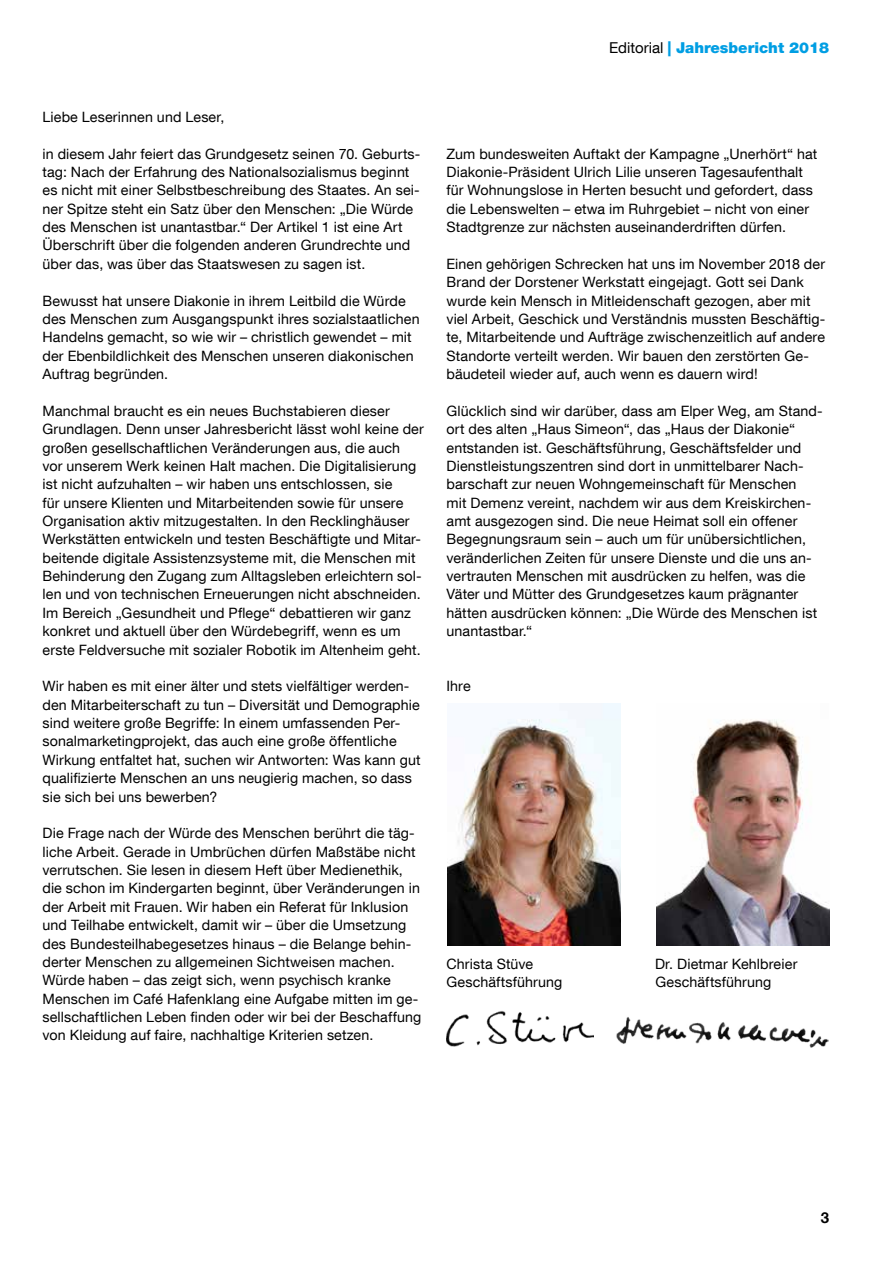
<style>
.page{position:relative;width:893px;height:1263px;background:#fff}
.page>*{position:absolute;margin:0;border:0;box-sizing:border-box;transform-origin:0 0}
.t1{font:900 15px "Helvetica Neue LT Com";color:#009ee3}
.t2{font:700 15px "Helvetica Neue LT Com";color:#000}
.t3{font:14.25px/18.3px "Helvetica Neue LT Com";letter-spacing:.01em;color:#000}
.s1{font-weight:400;color:#000}
</style>
<div class="page">
<img style="left:446px;top:1011px;width:148px;height:35px">
<img style="left:657px;top:719px;width:173px;height:226px">
<img style="left:447px;top:704px;width:174px;height:241px">
<img style="left:616px;top:1017px;width:212px;height:31px">
<p class="t3" style="left:43px;top:107px;width:183px">Liebe Leserinnen und Leser,</p>
<p class="t3" style="left:43px;top:144px;width:379px">in diesem Jahr feiert das Grundgesetz seinen 70. Geburts&shy;tag: Nach der Erfahrung des Nationalsozialismus beginnt es nicht mit einer Selbstbeschreibung des Staates. An sei&shy;ner Spitze steht ein Satz über den Menschen: „Die Würde des Menschen ist unantastbar.“ Der Artikel 1 ist eine Art Überschrift über die folgenden anderen Grundrechte und über das, was über das Staatswesen zu sagen ist.</p>
<p class="t3" style="left:43px;top:291px;width:379px">Bewusst hat unsere Diakonie in ihrem Leitbild die Würde des Menschen zum Ausgangspunkt ihres sozialstaatlichen Handelns gemacht, so wie wir – christlich gewendet – mit der Ebenbildlichkeit des Menschen unseren diakonischen Auftrag begründen.</p>
<p class="t3" style="left:43px;top:401px;width:383px">Manchmal braucht es ein neues Buchstabieren dieser Grundlagen. Denn unser Jahresbericht lässt wohl keine der großen gesellschaftlichen Veränderungen aus, die auch<br>vor unserem Werk keinen Halt machen. Die Digitalisierung ist nicht aufzuhalten – wir haben uns entschlossen, sie<br>für unsere Klienten und Mitarbeitenden sowie für unsere Organisation aktiv mitzugestalten. In den Recklinghäuser Werkstätten entwickeln und testen Beschäftigte und Mitar&shy;beitende digitale Assistenzsysteme mit, die Menschen mit Behinderung den Zugang zum Alltagsleben erleichtern sol&shy;len und von technischen Erneuerungen nicht abschneiden.<br>Im Bereich „Gesundheit und Pflege“ debattieren wir ganz konkret und aktuell über den Würdebegriff, wenn es um erste Feldversuche mit sozialer Robotik im Altenheim geht.</p>
<p class="t3" style="left:43px;top:677px;width:380px">Wir haben es mit einer älter und stets vielfältiger werden&shy;den Mitarbeiterschaft zu tun – Diversität und Demographie sind weitere große Begriffe: In einem umfassenden Per&shy;sonalmarketingprojekt, das auch eine große öffentliche Wirkung entfaltet hat, suchen wir Antworten: Was kann gut qualifizierte Menschen an uns neugierig machen, so dass sie sich bei uns bewerben?</p>
<p class="t3" style="left:43px;top:824px;width:380px">Die Frage nach der Würde des Menschen berührt die täg&shy;liche Arbeit. Gerade in Umbrüchen dürfen Maßstäbe nicht verrutschen. Sie lesen in diesem Heft über Medienethik, die schon im Kindergarten beginnt, über Veränderungen in der Arbeit mit Frauen. Wir haben ein Referat für Inklusion und Teilhabe entwickelt, damit wir – über die Umsetzung des Bundesteilhabegesetzes hinaus – die Belange behin&shy;derter Menschen zu allgemeinen Sichtweisen machen.<br>Würde haben – das zeigt sich, wenn psychisch kranke Menschen im Café Hafenklang eine Aufgabe mitten im ge&shy;sellschaftlichen Leben finden oder wir bei der Beschaffung von Kleidung auf faire, nachhaltige Kriterien setzen.</p>
<p class="t1" style="left:609px;top:39px;width:222px"><span class="s1">Editorial</span> | Jahresbericht 2018</p>
<p class="t3" style="left:446px;top:144px;width:372px">Zum bundesweiten Auftakt der Kampagne „Unerhört“ hat Diakonie-Präsident Ulrich Lilie unseren Tagesaufenthalt für Wohnungslose in Herten besucht und gefordert, dass die Lebenswelten – etwa im Ruhrgebiet – nicht von einer Stadtgrenze zur nächsten auseinanderdriften dürfen.</p>
<p class="t3" style="left:446px;top:254px;width:380px">Einen gehörigen Schrecken hat uns im November 2018 der Brand der Dorstener Werkstatt eingejagt. Gott sei Dank wurde kein Mensch in Mitleidenschaft gezogen, aber mit viel Arbeit, Geschick und Verständnis mussten Beschäftig&shy;te, Mitarbeitende und Aufträge zwischenzeitlich auf andere Standorte verteilt werden. Wir bauen den zerstörten Ge&shy;bäudeteil wieder auf, auch wenn es dauern wird!</p>
<p class="t3" style="left:446px;top:401px;width:378px">Glücklich sind wir darüber, dass am Elper Weg, am Stand&shy;ort des alten „Haus Simeon“, das „Haus der Diakonie“ entstanden ist. Geschäftsführung, Geschäftsfelder und Dienstleistungszentren sind dort in unmittelbarer Nach&shy;barschaft zur neuen Wohngemeinschaft für Menschen<br>mit Demenz vereint, nachdem wir aus dem Kreiskirchen&shy;amt ausgezogen sind. Die neue Heimat soll ein offener Begegnungsraum sein – auch um für unübersichtlichen, veränderlichen Zeiten für unsere Dienste und die uns an&shy;vertrauten Menschen mit ausdrücken zu helfen, was die Väter und Mütter des Grundgesetzes kaum prägnanter hätten ausdrücken können: „Die Würde des Menschen ist unantastbar.“</p>
<p class="t3" style="left:446px;top:677px;width:26px">Ihre</p>
<p class="t3" style="left:446px;top:954px;width:88px">Christa Stüve</p>
<p class="t3" style="left:655px;top:954px;width:144px">Dr. Dietmar Kehlbreier</p>
<p class="t3" style="left:446px;top:972px;width:117px">Geschäftsführung</p>
<p class="t3" style="left:656px;top:972px;width:117px">Geschäftsführung</p>
<p class="t2" style="left:821px;top:1208px;width:10px">3</p>
</div>
